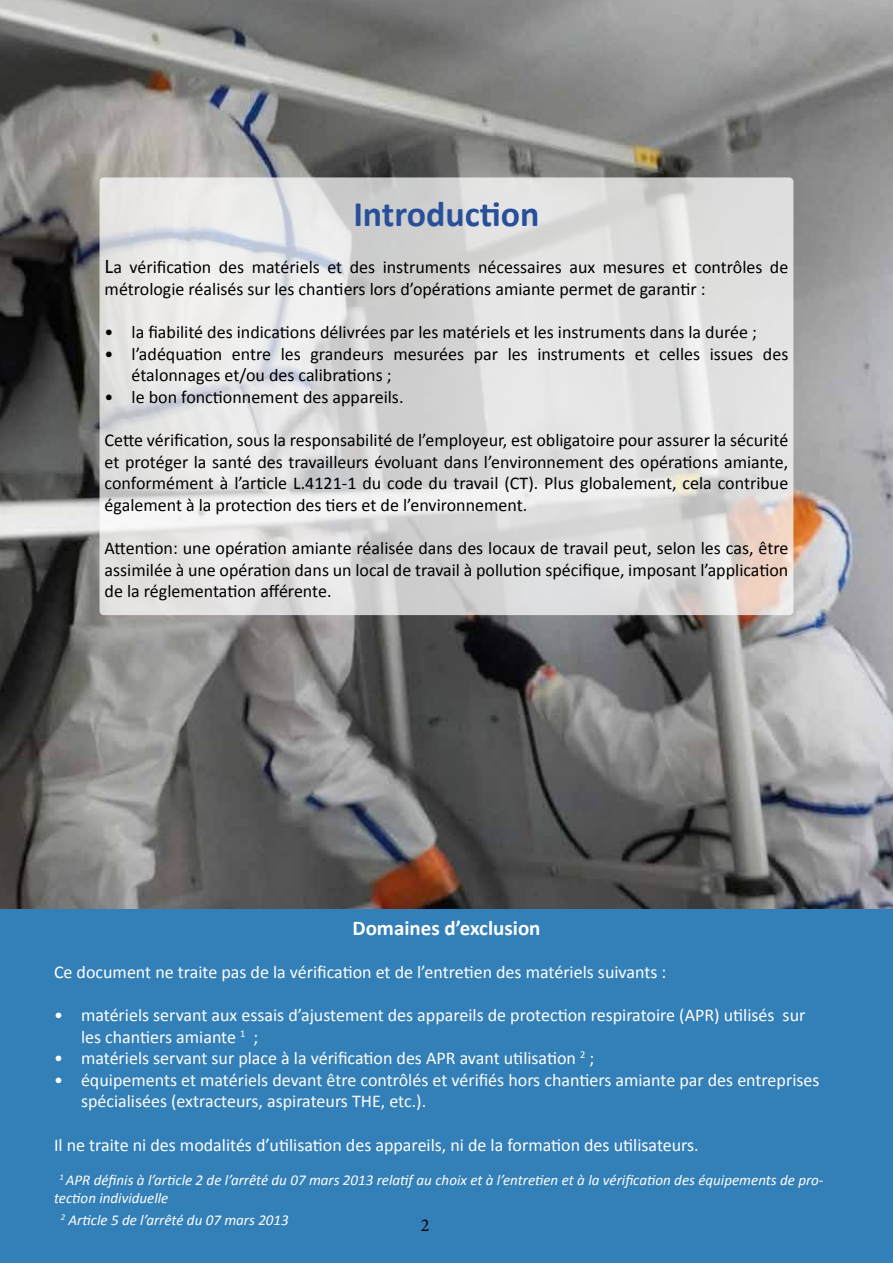
<style>
.page{position:relative;width:893px;height:1263px;background:#fff}
.page>*{position:absolute;margin:0;border:0;box-sizing:border-box;transform-origin:0 0}
.t1{font:700 36px "Calibri";color:#284f99}
.t2{font:700 21px "Calibri";color:#fff}
.t3{font:18px/21.6px "Calibri";color:#000}
.t4{font:18px/21.6px "Calibri";color:#fff}
.t5{font:18px "Minion Pro";color:#000}
.t6{font:italic 15px/18px "Calibri";color:#fff}
.s1{font-size:21px}
</style>
<div class="page">
<img style="left:0;top:0;width:893px;height:909px">
<div style="left:0;top:909px;width:893px;height:354px;background:#337fb7"></div>
<svg style="left:100px;top:177px;width:693px;height:438px;background:#dfdede"></svg>
<h1 class="t1" style="left:353px;top:191px;width:188px">Introduction</h1>
<p class="t3" style="left:105px;top:256px;width:685px"><span class="s1">L</span>a vérification des matériels et des instruments nécessaires aux mesures et contrôles de métrologie réalisés sur les chantiers lors d’opérations amiante permet de garantir :</p>
<p class="t3" style="left:105px;top:321px;width:654px">• la fiabilité des indications délivrées par les matériels et les instruments dans la durée ;</p>
<p class="t3" style="left:132px;top:343px;width:658px;text-indent:-27px">• l’adéquation entre les grandeurs mesurées par les instruments et celles issues des étalonnages et/ou des calibrations ;</p>
<p class="t3" style="left:105px;top:386px;width:300px">• le bon fonctionnement des appareils.</p>
<p class="t3" style="left:105px;top:429px;width:685px;text-align:justify">Cette vérification, sous la responsabilité de l’employeur, est obligatoire pour assurer la sécurité et protéger la santé des travailleurs évoluant dans l’environnement des opérations amiante, conformément à l’article L.4121-1 du code du travail (CT). Plus globalement, cela contribue également à la protection des tiers et de l’environnement.</p>
<p class="t3" style="left:105px;top:537px;width:685px;text-align:justify">Attention: une opération amiante réalisée dans des locaux de travail peut, selon les cas, être assimilée à une opération dans un local de travail à pollution spécifique, imposant l’application de la réglementation afférente.</p>
<p class="t2" style="left:352px;top:914px;width:190px">Domaines d’exclusion</p>
<p class="t4" style="left:54px;top:961px;width:614px">Ce document ne traite pas de la vérification et de l’entretien des matériels suivants :</p>
<p class="t4" style="left:81px;top:1004px;width:726px;text-indent:-27px">• matériels servant aux essais d’ajustement des appareils de protection respiratoire (APR) utilisés sur les chantiers amiante <sup>1</sup> ;</p>
<p class="t4" style="left:54px;top:1047px;width:542px">• matériels servant sur place à la vérification des APR avant utilisation <sup>2</sup> ;</p>
<p class="t4" style="left:81px;top:1069px;width:740px;text-indent:-27px">• équipements et matériels devant être contrôlés et vérifiés hors chantiers amiante par des entreprises spécialisées (extracteurs, aspirateurs THE, etc.).</p>
<p class="t4" style="left:54px;top:1134px;width:646px">Il ne traite ni des modalités d’utilisation des appareils, ni de la formation des utilisateurs.</p>
<p class="t6" style="left:54px;top:1170px;width:771px;text-indent:5px"><sup>1</sup> APR définis à l’article 2 de l’arrêté du 07 mars 2013 relatif au choix et à l’entretien et à la vérification des équipements de pro&shy;tection individuelle</p>
<p class="t6" style="left:61px;top:1210px;width:229px"><sup>2</sup> Article 5 de l’arrêté du 07 mars 2013</p>
<p class="t5" style="left:421px;top:1213px;width:10px">2</p>
</div>
